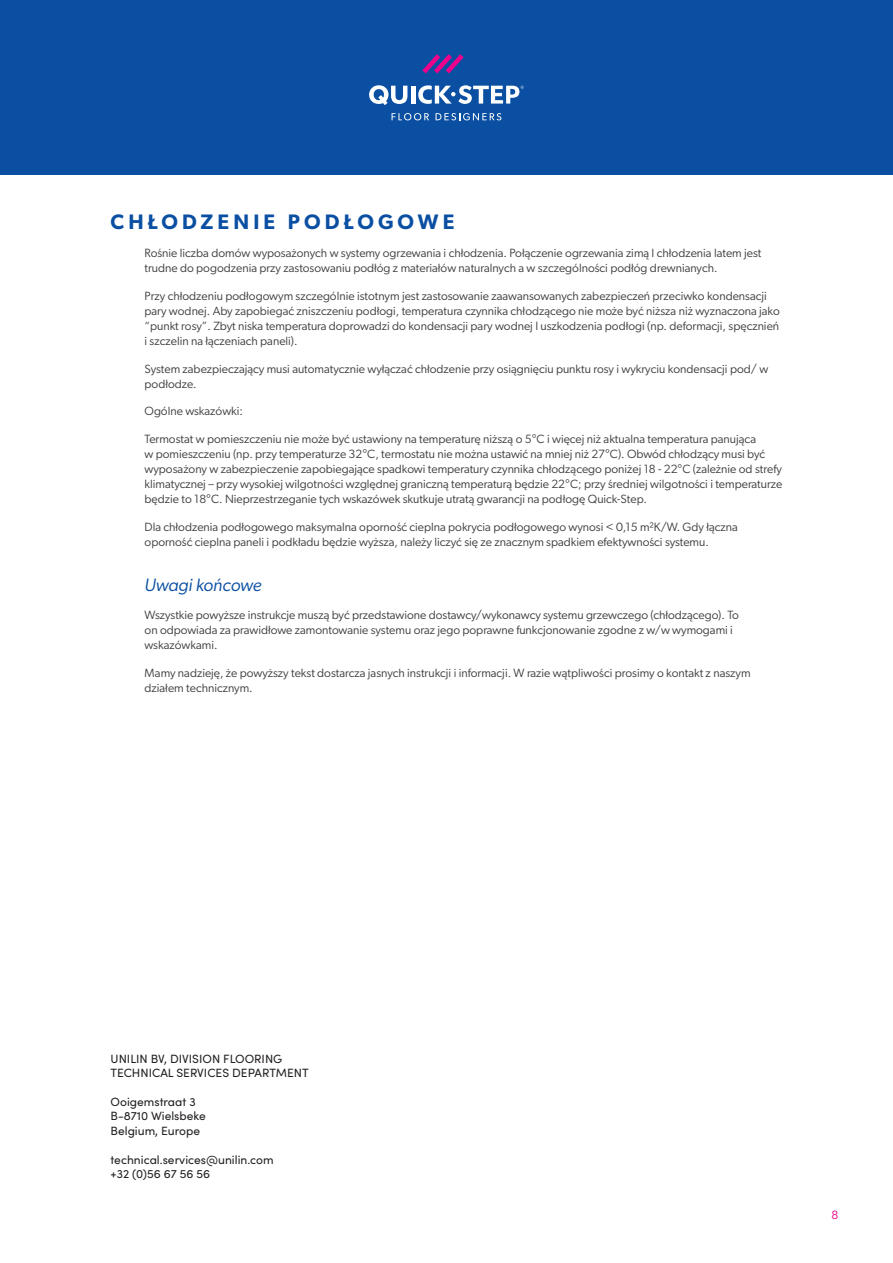
<style>
.page{position:relative;width:893px;height:1263px;background:#fff}
.page>*{position:absolute;margin:0;border:0;box-sizing:border-box;transform-origin:0 0}
.t1{font:600 21px "Gibson";letter-spacing:.2em;color:#0a4fa2}
.t2{font:italic 18px "Gibson";color:#0a4fa2}
.t3{font:12px/15px "Gibson";color:#3e3e3f}
.t4{font:12px/14.4px "Sofia Pro";color:#231f20}
.t5{font:12px "Gibson";color:#ed028c}
</style>
<div class="page">
<div style="left:0;top:0;width:893px;height:174px;background:#0a4fa2"></div>
<svg style="left:392px;top:113px;width:37px;height:7px"></svg>
<svg style="left:436px;top:113px;width:65px;height:7px"></svg>
<svg style="left:422px;top:54px;width:42px;height:19px"></svg>
<svg style="left:369px;top:85px;width:38px;height:20px"></svg>
<hr style="left:411px;top:86px;width:4px;height:18px;background:#fff">
<svg style="left:418px;top:85px;width:106px;height:19px"></svg>
<h1 class="t1" style="left:111px;top:210px;width:345px">CHŁODZENIE PODŁOGOWE</h1>
<p class="t3" style="left:145px;top:245px;width:618px">Rośnie liczba domów wyposażonych w systemy ogrzewania i chłodzenia. Połączenie ogrzewania zimą I chłodzenia latem jest trudne do pogodzenia przy zastosowaniu podłóg z materiałów naturalnych a w szczególności podłóg drewnianych.</p>
<p class="t3" style="left:145px;top:288px;width:637px">Przy chłodzeniu podłogowym szczególnie istotnym jest zastosowanie zaawansowanych zabezpieczeń przeciwko kondensacji pary wodnej. Aby zapobiegać zniszczeniu podłogi, temperatura czynnika chłodzącego nie może być niższa niż wyznaczona jako “punkt rosy”. Zbyt niska temperatura doprowadzi do kondensacji pary wodnej I uszkodzenia podłogi (np. deformacji, spęcznień i szczelin na łączeniach paneli).</p>
<p class="t3" style="left:145px;top:361px;width:625px">System zabezpieczający musi automatycznie wyłączać chłodzenie przy osiągnięciu punktu rosy i wykryciu kondensacji pod/ w podłodze.</p>
<p class="t3" style="left:145px;top:404px;width:100px">Ogólne wskazówki:</p>
<p class="t3" style="left:145px;top:431px;width:639px">Termostat w pomieszczeniu nie może być ustawiony na temperaturę niższą o 5°C i więcej niż aktualna temperatura panująca<br>w pomieszczeniu (np. przy temperaturze 32°C, termostatu nie można ustawić na mniej niż 27°C). Obwód chłodzący musi być wyposażony w zabezpieczenie zapobiegające spadkowi temperatury czynnika chłodzącego poniżej 18 - 22°C (zależnie od strefy klimatycznej – przy wysokiej wilgotności względnej graniczną temperaturą będzie 22°C; przy średniej wilgotności i temperaturze będzie to 18°C. Nieprzestrzeganie tych wskazówek skutkuje utratą gwarancji na podłogę Quick-Step.</p>
<p class="t3" style="left:145px;top:519px;width:595px">Dla chłodzenia podłogowego maksymalna oporność cieplna pokrycia podłogowego wynosi &lt; 0,15 m²K/W. Gdy łączna oporność cieplna paneli i podkładu będzie wyższa, należy liczyć się ze znacznym spadkiem efektywności systemu.</p>
<h2 class="t2" style="left:145px;top:574px;width:119px">Uwagi końcowe</h2>
<p class="t3" style="left:145px;top:607px;width:596px">Wszystkie powyższe instrukcje muszą być przedstawione dostawcy/wykonawcy systemu grzewczego (chłodzącego). To on odpowiada za prawidłowe zamontowanie systemu oraz jego poprawne funkcjonowanie zgodne z w/w wymogami i wskazówkami.</p>
<p class="t3" style="left:145px;top:665px;width:607px">Mamy nadzieję, że powyższy tekst dostarcza jasnych instrukcji i informacji. W razie wątpliwości prosimy o kontakt z naszym działem technicznym.</p>
<p class="t4" style="left:111px;top:1051px;width:200px">UNILIN BV, DIVISION FLOORING<br>TECHNICAL SERVICES DEPARTMENT</p>
<p class="t4" style="left:111px;top:1094px;width:97px">Ooigemstraat 3<br>B-8710 Wielsbeke<br>Belgium, Europe</p>
<p class="t4" style="left:111px;top:1151px;width:165px">technical.services@unilin.com +32 (0)56 67 56 56</p>
<p class="t5" style="left:831px;top:1207px;width:8px">8</p>
</div>
